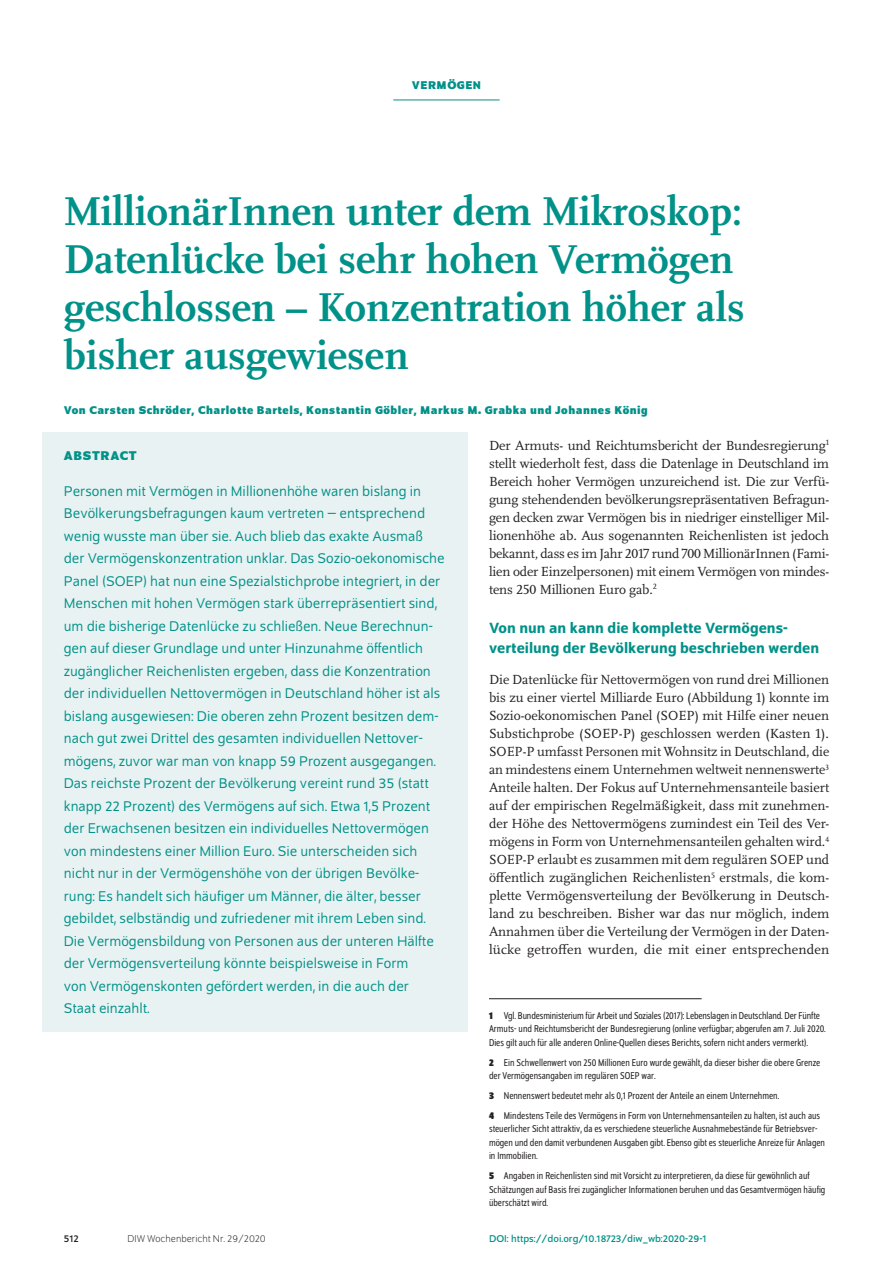
<style>
.page{position:relative;width:893px;height:1263px;background:#fff}
.page>*{position:absolute;margin:0;border:0;box-sizing:border-box;transform-origin:0 0}
.t1{font:700 42px/48px "Scala Pro";color:#009188}
.t2{font:500 15.75px/19.5px "Schumpeter";color:#009188}
.t3{font:15px/22.5px "Schumpeter Blond";color:#009188}
.t4{font:13.8px/18px "Scala Pro";letter-spacing:-.005em;color:#231f20;text-align:justify}
.t5{font:700 13.5px "Schumpeter";letter-spacing:.05em;color:#009188}
.t6{font:700 12px "Schumpeter";letter-spacing:.04em;color:#009188}
.t7{font:semi-condensed 10.5px/13.5px "Schumpeter Blond";color:#231f20}
.t8{font:10.5px "Schumpeter";color:#009188}
.t9{font:300 10.5px "Schumpeter";color:#231f20}
.t10{font:10.5px "Schumpeter";color:#231f20}
.s1{font-family:"Schumpeter";font-weight:700}
</style>
<div class="page">
<hr style="left:393px;top:100px;width:107px;height:1px;background:#009188">
<div style="left:43px;top:432px;width:425px;height:599px;background:#e9f2f2"></div>
<hr style="left:489px;top:998px;width:213px;height:1px;background:#231f20">
<p class="t6" style="left:412px;top:79px;width:70px">VERMÖGEN</p>
<h1 class="t1" style="left:64px;top:184px;width:682px">MillionärInnen unter dem Mikroskop:<br>Datenlücke bei sehr hohen Vermögen geschlossen – Konzentration höher als bisher ausgewiesen</h1>
<p class="t6" style="left:64px;top:404px;width:585px">Von Carsten Schröder, Charlotte Bartels, Konstantin Göbler, Markus M. Grabka und Johannes König</p>
<p class="t5" style="left:64px;top:448px;width:75px">ABSTRACT</p>
<p class="t3" style="left:64px;top:480px;width:382px">Personen mit Vermögen in Millionenhöhe waren bislang in Bevölkerungsbefragungen kaum vertreten – entsprechend wenig wusste man über sie. Auch blieb das exakte Ausmaß der Vermögenskonzentration unklar. Das Sozio-oekonomische Panel (SOEP) hat nun eine Spezialstichprobe integriert, in der Menschen mit hohen Vermögen stark überrepräsentiert sind, um die bisherige Datenlücke zu schließen. Neue Berechnun&shy;gen auf dieser Grundlage und unter Hinzunahme öffentlich zugänglicher Reichenlisten ergeben, dass die Konzentration der individuellen Nettovermögen in Deutschland höher ist als bislang ausgewiesen: Die oberen zehn Prozent besitzen dem&shy;nach gut zwei Drittel des gesamten individuellen Nettover&shy;mögens, zuvor war man von knapp 59 Prozent ausgegangen.<br>Das reichste Prozent der Bevölkerung vereint rund 35 (statt knapp 22 Prozent) des Vermögens auf sich. Etwa 1,5 Prozent der Erwachsenen besitzen ein individuelles Nettovermögen von mindestens einer Million Euro. Sie unterscheiden sich nicht nur in der Vermögenshöhe von der übrigen Bevölke&shy;rung: Es handelt sich häufiger um Männer, die älter, besser gebildet, selbständig und zufriedener mit ihrem Leben sind.<br>Die Vermögensbildung von Personen aus der unteren Hälfte der Vermögensverteilung könnte beispielsweise in Form<br>von Vermögenskonten gefördert werden, in die auch der Staat einzahlt.</p>
<p class="t4" style="left:489px;top:436px;width:342px">Der Armuts- und Reichtumsbericht der Bundesregierung<sup>1 </sup>stellt wiederholt fest, dass die Datenlage in Deutschland im Bereich hoher Vermögen unzureichend ist. Die zur Verfü&shy;gung stehendenden bevölkerungsrepräsentativen Befragun&shy;gen decken zwar Vermögen bis in niedriger einstelliger Mil&shy;lionenhöhe ab. Aus sogenannten Reichenlisten ist jedoch bekannt, dass es im Jahr 2017 rund 700 MillionärInnen (Fami&shy;lien oder Einzelpersonen) mit einem Vermögen von mindes&shy;tens 250 Millionen Euro gab.<sup>2</sup></p>
<p class="t2" style="left:489px;top:618px;width:332px">Von nun an kann die komplette Vermögens&shy;verteilung der Bevölkerung beschrieben werden</p>
<p class="t4" style="left:489px;top:670px;width:342px">Die Datenlücke für Nettovermögen von rund drei Millionen bis zu einer viertel Milliarde Euro (Abbildung 1) konnte im Sozio-oekonomischen Panel (SOEP) mit Hilfe einer neuen Substichprobe (SOEP-P) geschlossen werden (Kasten 1).<br>SOEP-P umfasst Personen mit Wohnsitz in Deutschland, die an mindestens einem Unternehmen weltweit nennenswerte<sup>3<br></sup>Anteile halten. Der Fokus auf Unternehmensanteile basiert auf der empirischen Regelmäßigkeit, dass mit zunehmen&shy;der Höhe des Nettovermögens zumindest ein Teil des Ver&shy;mögens in Form von Unternehmensanteilen gehalten wird.<sup>4<br></sup>SOEP-P erlaubt es zusammen mit dem regulären SOEP und öffentlich zugänglichen Reichenlisten<sup>5</sup> erstmals, die kom&shy;plette Vermögensverteilung der Bevölkerung in Deutsch&shy;land zu beschreiben. Bisher war das nur möglich, indem Annahmen über die Verteilung der Vermögen in der Daten&shy;lücke getroffen wurden, die mit einer entsprechenden</p>
<p class="t7" style="left:489px;top:1009px;width:338px"><span class="s1">1</span> Vgl. Bundesministerium für Arbeit und Soziales (2017): Lebenslagen in Deutschland. Der Fünfte<br>Armuts- und Reichtumsbericht der Bundesregierung (online verfügbar; abgerufen am 7. Juli 2020.<br>Dies gilt auch für alle anderen Online-Quellen dieses Berichts, sofern nicht anders vermerkt).</p>
<p class="t7" style="left:489px;top:1056px;width:333px"><span class="s1">2</span> Ein Schwellenwert von 250 Millionen Euro wurde gewählt, da dieser bisher die obere Grenze der Vermögensangaben im regulären SOEP war.</p>
<p class="t7" style="left:489px;top:1086px;width:333px;line-height:20px"><span class="s1">3</span> Nennenswert bedeutet mehr als 0,1 Prozent der Anteile an einem Unternehmen.<br><span class="s1">4</span> Mindestens Teile des Vermögens in Form von Unternehmensanteilen zu halten, ist auch aus</p>
<p class="t7" style="left:489px;top:1122px;width:337px">steuerlicher Sicht attraktiv, da es verschiedene steuerliche Ausnahmebestände für Betriebsver&shy;mögen und den damit verbundenen Ausgaben gibt. Ebenso gibt es steuerliche Anreize für Anlagen in Immobilien.</p>
<p class="t7" style="left:489px;top:1169px;width:338px"><span class="s1">5</span> Angaben in Reichenlisten sind mit Vorsicht zu interpretieren, da diese für gewöhnlich auf<br>Schätzungen auf Basis frei zugänglicher Informationen beruhen und das Gesamtvermögen häufig überschätzt wird.</p>
<p class="t10" style="left:64px;top:1233px;width:16px">512</p>
<p class="t9" style="left:128px;top:1234px;width:140px">DIW Wochenbericht Nr. 29/2020</p>
<p class="t8" style="left:489px;top:1233px;width:219px">DOI: https://doi.org/10.18723/diw_wb:2020-29-1</p>
</div>
